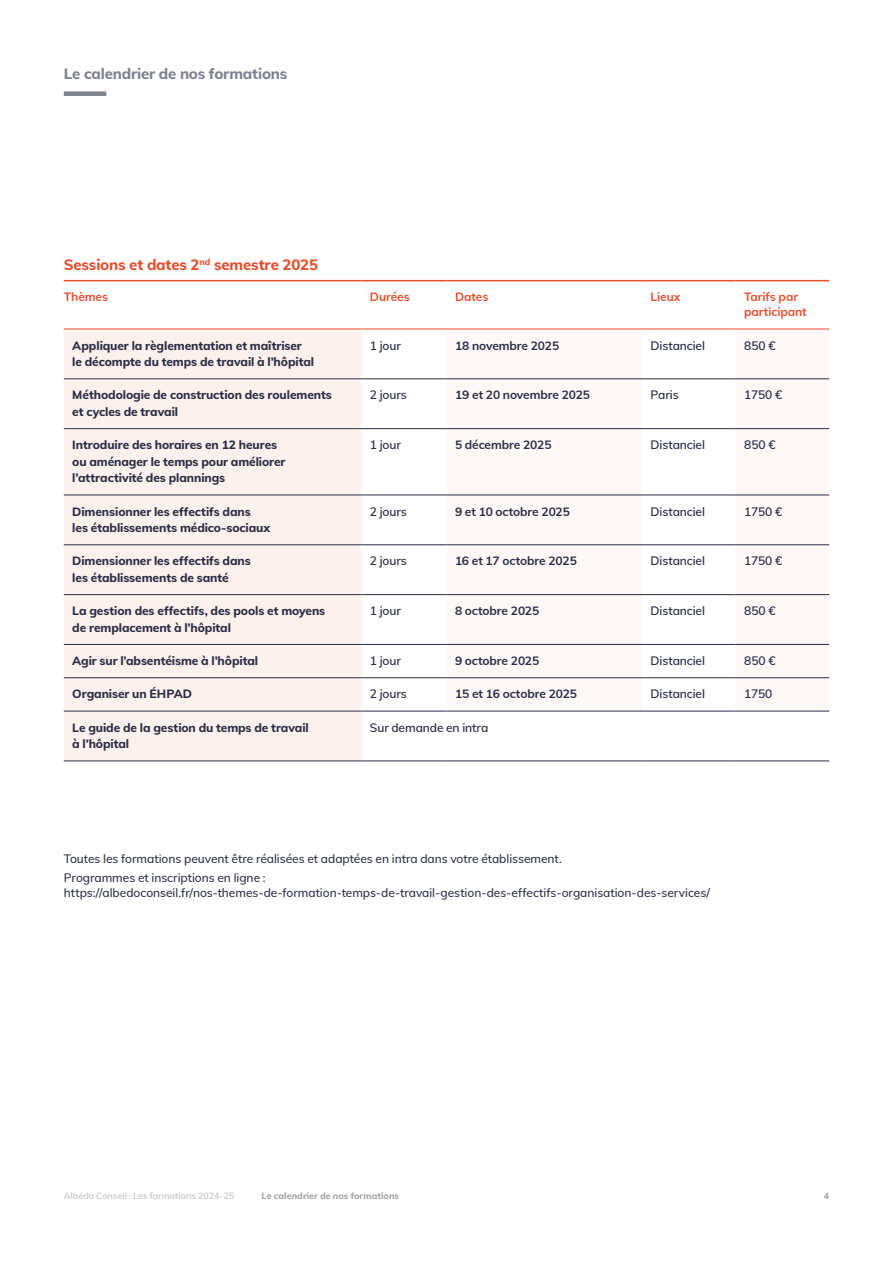
<style>
.page{position:relative;width:893px;height:1263px;background:#fff}
.page>*{position:absolute;margin:0;border:0;box-sizing:border-box;transform-origin:0 0}
.t1{font:800 15px "Mulish";letter-spacing:-.01em;color:#e64f2f}
.t2{font:800 15px "Mulish";letter-spacing:-.01em;color:#7f828f}
.t3{font:800 12px/16.5px "Mulish";letter-spacing:-.01em;color:#2a2e45}
.t4{font:500 12px/19.2px "Mulish";letter-spacing:-.005em;color:#2a2e45}
.t5{font:600 12px "Mulish";letter-spacing:-.01em;color:#2a2e45}
.t6{font:700 12px "Mulish";letter-spacing:-.01em;color:#2a2e45}
.t7{font:700 12px/15px "Mulish";letter-spacing:-.005em;color:#e64f2f}
.t8{font:600 9px "Mulish";letter-spacing:.005em;color:#c4c3c3}
.t9{font:800 9px "Mulish";letter-spacing:.005em;color:#a6a5a5}
</style>
<div class="page">
<div style="left:64px;top:330px;width:297px;height:430px;background:#fdf1ee"></div>
<svg style="left:446px;top:379px;width:383px;height:332px"></svg>
<hr style="left:64px;top:428px;width:297px;height:1px;background:#2a2e45">
<hr style="left:361px;top:428px;width:85px;height:1px;background:#2a2e45">
<hr style="left:446px;top:428px;width:196px;height:1px;background:#2a2e45">
<hr style="left:642px;top:428px;width:94px;height:1px;background:#2a2e45">
<hr style="left:736px;top:428px;width:93px;height:1px;background:#2a2e45">
<hr style="left:64px;top:495px;width:297px;height:1px;background:#2a2e45">
<hr style="left:361px;top:495px;width:85px;height:1px;background:#2a2e45">
<hr style="left:446px;top:495px;width:196px;height:1px;background:#2a2e45">
<hr style="left:642px;top:495px;width:94px;height:1px;background:#2a2e45">
<hr style="left:736px;top:495px;width:93px;height:1px;background:#2a2e45">
<hr style="left:64px;top:544px;width:297px;height:1px;background:#2a2e45">
<hr style="left:361px;top:544px;width:85px;height:1px;background:#2a2e45">
<hr style="left:446px;top:544px;width:196px;height:1px;background:#2a2e45">
<hr style="left:642px;top:544px;width:94px;height:1px;background:#2a2e45">
<hr style="left:736px;top:544px;width:93px;height:1px;background:#2a2e45">
<hr style="left:64px;top:594px;width:297px;height:1px;background:#2a2e45">
<hr style="left:361px;top:594px;width:85px;height:1px;background:#2a2e45">
<hr style="left:446px;top:594px;width:196px;height:1px;background:#2a2e45">
<hr style="left:642px;top:594px;width:94px;height:1px;background:#2a2e45">
<hr style="left:736px;top:594px;width:93px;height:1px;background:#2a2e45">
<hr style="left:64px;top:644px;width:297px;height:1px;background:#2a2e45">
<hr style="left:361px;top:644px;width:85px;height:1px;background:#2a2e45">
<hr style="left:446px;top:644px;width:196px;height:1px;background:#2a2e45">
<hr style="left:642px;top:644px;width:94px;height:1px;background:#2a2e45">
<hr style="left:736px;top:644px;width:93px;height:1px;background:#2a2e45">
<hr style="left:64px;top:677px;width:297px;height:1px;background:#2a2e45">
<hr style="left:361px;top:677px;width:85px;height:1px;background:#2a2e45">
<hr style="left:446px;top:677px;width:196px;height:1px;background:#2a2e45">
<hr style="left:642px;top:677px;width:94px;height:1px;background:#2a2e45">
<hr style="left:736px;top:677px;width:93px;height:1px;background:#2a2e45">
<hr style="left:64px;top:711px;width:297px;height:1px;background:#2a2e45">
<hr style="left:361px;top:711px;width:85px;height:1px;background:#2a2e45">
<hr style="left:446px;top:711px;width:196px;height:1px;background:#2a2e45">
<hr style="left:642px;top:711px;width:94px;height:1px;background:#2a2e45">
<hr style="left:736px;top:711px;width:93px;height:1px;background:#2a2e45">
<hr style="left:64px;top:378px;width:297px;height:1px;background:#2a2e45">
<hr style="left:361px;top:378px;width:85px;height:1px;background:#2a2e45">
<hr style="left:446px;top:378px;width:196px;height:1px;background:#2a2e45">
<hr style="left:642px;top:378px;width:94px;height:1px;background:#2a2e45">
<hr style="left:736px;top:378px;width:93px;height:1px;background:#2a2e45">
<hr style="left:64px;top:760px;width:297px;height:1px;background:#2a2e45">
<hr style="left:361px;top:760px;width:85px;height:1px;background:#2a2e45">
<hr style="left:446px;top:760px;width:196px;height:1px;background:#2a2e45">
<hr style="left:642px;top:760px;width:94px;height:1px;background:#2a2e45">
<hr style="left:736px;top:760px;width:93px;height:1px;background:#2a2e45">
<hr style="left:64px;top:280px;width:297px;height:1px;background:#e64f2f">
<hr style="left:361px;top:280px;width:85px;height:1px;background:#e64f2f">
<hr style="left:446px;top:280px;width:196px;height:1px;background:#e64f2f">
<hr style="left:642px;top:280px;width:94px;height:1px;background:#e64f2f">
<hr style="left:736px;top:280px;width:93px;height:1px;background:#e64f2f">
<hr style="left:64px;top:329px;width:297px;height:1px;background:#e64f2f">
<hr style="left:361px;top:329px;width:85px;height:1px;background:#e64f2f">
<hr style="left:446px;top:329px;width:196px;height:1px;background:#e64f2f">
<hr style="left:642px;top:329px;width:94px;height:1px;background:#e64f2f">
<hr style="left:736px;top:329px;width:93px;height:1px;background:#e64f2f">
<div style="left:64px;top:91px;width:42px;height:5px;background:#7f828f"></div>
<p class="t2" style="left:64px;top:63px;width:225px">Le calendrier de nos formations</p>
<p class="t1" style="left:64px;top:254px;width:256px">Sessions et dates 2<sup>nd</sup> semestre 2025</p>
<p class="t7" style="left:64px;top:289px;width:46px">Thèmes</p>
<p class="t7" style="left:370px;top:289px;width:41px">Durées</p>
<p class="t7" style="left:455px;top:289px;width:35px">Dates</p>
<p class="t7" style="left:651px;top:289px;width:31px">Lieux</p>
<p class="t7" style="left:744px;top:289px;width:64px">Tarifs par participant</p>
<p class="t3" style="left:72px;top:336px;width:243px">Appliquer la règlementation et maîtriser le décompte du temps de travail à l’hôpital</p>
<p class="t5" style="left:370px;top:336px;width:32px">1 jour</p>
<p class="t6" style="left:455px;top:336px;width:106px">18 novembre 2025</p>
<p class="t5" style="left:651px;top:336px;width:56px">Distanciel</p>
<p class="t5" style="left:744px;top:336px;width:33px">850 €</p>
<p class="t3" style="left:72px;top:386px;width:261px">Méthodologie de construction des roulements et cycles de travail</p>
<p class="t5" style="left:370px;top:386px;width:38px">2 jours</p>
<p class="t6" style="left:455px;top:386px;width:137px">19 et 20 novembre 2025</p>
<p class="t5" style="left:651px;top:386px;width:30px">Paris</p>
<p class="t5" style="left:744px;top:386px;width:40px">1750 €</p>
<p class="t3" style="left:72px;top:436px;width:215px">Introduire des horaires en 12 heures ou aménager le temps pour améliorer l’attractivité des plannings</p>
<p class="t5" style="left:370px;top:436px;width:32px">1 jour</p>
<p class="t6" style="left:455px;top:436px;width:98px">5 décembre 2025</p>
<p class="t5" style="left:651px;top:436px;width:56px">Distanciel</p>
<p class="t5" style="left:744px;top:436px;width:33px">850 €</p>
<p class="t3" style="left:72px;top:502px;width:200px">Dimensionner les effectifs dans<br>les établissements médico-sociaux</p>
<p class="t5" style="left:370px;top:502px;width:38px">2 jours</p>
<p class="t6" style="left:455px;top:502px;width:116px">9 et 10 octobre 2025</p>
<p class="t5" style="left:651px;top:502px;width:56px">Distanciel</p>
<p class="t5" style="left:744px;top:502px;width:40px">1750 €</p>
<p class="t3" style="left:72px;top:552px;width:180px">Dimensionner les effectifs dans les établissements de santé</p>
<p class="t5" style="left:370px;top:552px;width:38px">2 jours</p>
<p class="t6" style="left:455px;top:552px;width:123px">16 et 17 octobre 2025</p>
<p class="t5" style="left:651px;top:552px;width:56px">Distanciel</p>
<p class="t5" style="left:744px;top:552px;width:40px">1750 €</p>
<p class="t3" style="left:72px;top:602px;width:255px">La gestion des effectifs, des pools et moyens de remplacement à l’hôpital</p>
<p class="t5" style="left:370px;top:602px;width:32px">1 jour</p>
<p class="t6" style="left:455px;top:602px;width:86px">8 octobre 2025</p>
<p class="t5" style="left:651px;top:602px;width:56px">Distanciel</p>
<p class="t5" style="left:744px;top:602px;width:33px">850 €</p>
<p class="t3" style="left:72px;top:652px;width:187px">Agir sur l’absentéisme à l’hôpital</p>
<p class="t5" style="left:370px;top:652px;width:32px">1 jour</p>
<p class="t6" style="left:455px;top:652px;width:86px">9 octobre 2025</p>
<p class="t5" style="left:651px;top:652px;width:56px">Distanciel</p>
<p class="t5" style="left:744px;top:652px;width:33px">850 €</p>
<p class="t3" style="left:72px;top:685px;width:121px">Organiser un ÉHPAD</p>
<p class="t5" style="left:370px;top:685px;width:38px">2 jours</p>
<p class="t6" style="left:455px;top:685px;width:124px">15 et 16 octobre 2025</p>
<p class="t5" style="left:651px;top:685px;width:56px">Distanciel</p>
<p class="t5" style="left:744px;top:685px;width:30px">1750</p>
<p class="t3" style="left:72px;top:718px;width:238px">Le guide de la gestion du temps de travail à l’hôpital</p>
<p class="t5" style="left:370px;top:719px;width:120px">Sur demande en intra</p>
<p class="t4" style="left:64px;top:848px;width:500px">Toutes les formations peuvent être réalisées et adaptées en intra dans votre établissement.<br>Programmes et inscriptions en ligne :</p>
<p class="t4" style="left:64px;top:882px;width:648px">https://albedoconseil.fr/nos-themes-de-formation-temps-de-travail-gestion-des-effectifs-organisation-des-services/</p>
<p class="t8" style="left:64px;top:1189px;width:172px">Albédo Conseil : Les formations 2024-25</p>
<p class="t9" style="left:261px;top:1189px;width:139px">Le calendrier de nos formations</p>
<p class="t9" style="left:824px;top:1189px;width:7px">4</p>
</div>
